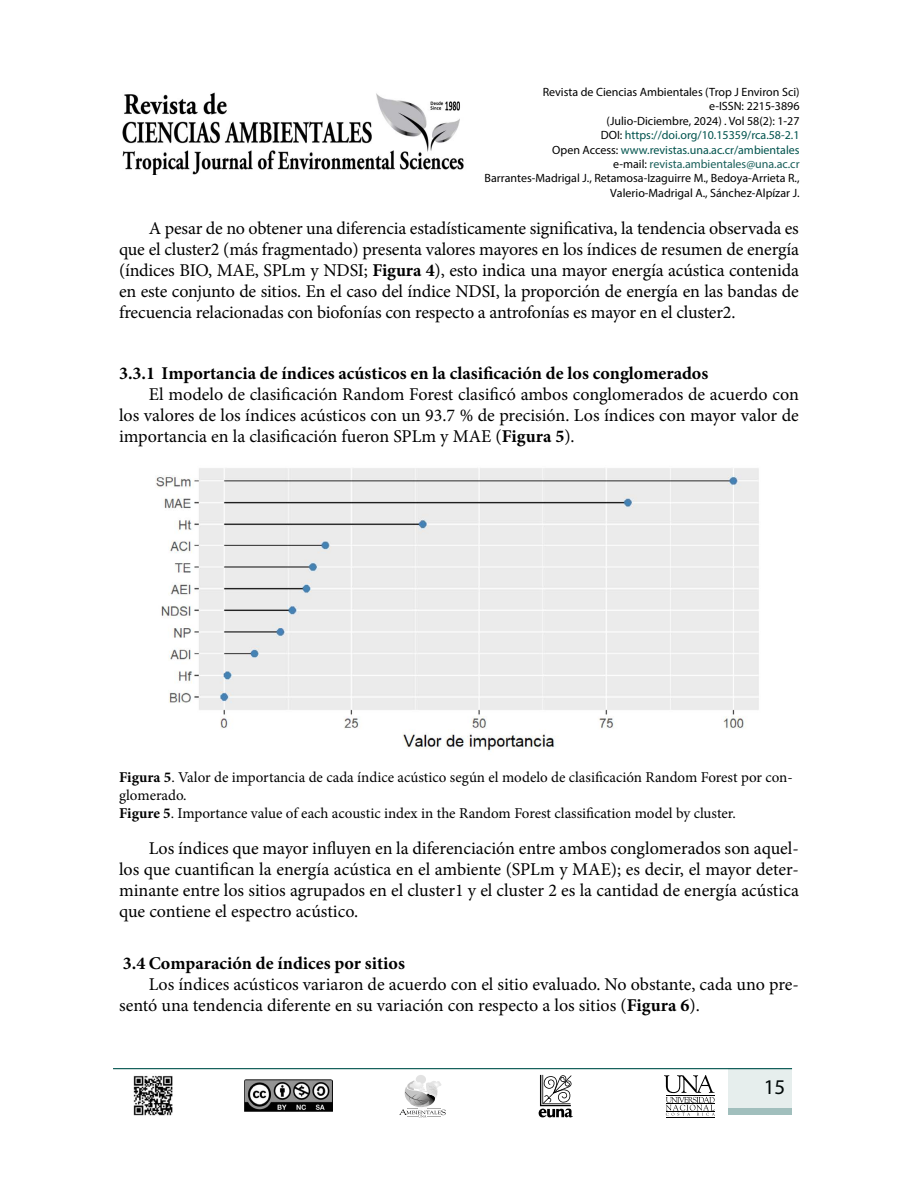
<style>
.page{position:relative;width:918px;height:1188px;background:#fff}
.page>*{position:absolute;margin:0;border:0;box-sizing:border-box;transform-origin:0 0}
.t1{font:21px "Myriad Pro";color:#000}
.t2{font:18px/21px "Minion Pro";color:#000;text-align:justify}
.t3{font:700 18px "Minion Pro";color:#000}
.t4{font:15px/18px "Minion Pro";color:#000}
.t5{font:12px/14.4px "Myriad Pro";color:#000;text-align:right}
.s1{color:#00534d}
.s2{color:#195f5a}
.s3{font-weight:700}
</style>
<div class="page">
<svg style="left:539px;top:1075px;width:34px;height:42px"></svg>
<div style="left:416px;top:1075px;width:10px;height:9px;background:#e2e2e2;border-radius:50%"></div>
<svg style="left:399px;top:1081px;width:47px;height:36px"></svg>
<hr style="left:666px;top:1117px;width:48px;height:1px;background:#000">
<svg style="left:664px;top:1075px;width:51px;height:41px"></svg>
<hr style="left:113px;top:1068px;width:679px;height:1px;background:#00534d">
<div style="left:729px;top:1068px;width:63px;height:46px;background:#e6eeed"></div>
<div style="left:729px;top:1108px;width:63px;height:6px;background:#a1bfbd"></div>
<img style="left:244px;top:1080px;width:89px;height:31px">
<img style="left:122px;top:92px;width:342px;height:83px">
<img style="left:133px;top:1075px;width:40px;height:41px">
<img style="left:156px;top:468px;width:603px;height:283px">
<p class="t5" style="left:485px;top:85px;width:316px">Revista de Ciencias Ambientales (Trop J Environ Sci)<br>e-ISSN: 2215-3896<br>(Julio-Diciembre, 2024) . Vol 58(2): 1-27<br>DOI: <span class="s1">https://doi.org/10.15359/rca.58-2.1<br></span>Open Access: <span class="s1">www.revistas.una.ac.cr/ambientales<br></span>e-mail: <span class="s2">revista.ambientales@una.ac.cr<br></span>Barrantes-Madrigal J., Retamosa-Izaguirre M., Bedoya-Arrieta R., Valerio-Madrigal A., Sánchez-Alpízar J.</p>
<p class="t2" style="left:119px;top:218px;width:681px;text-indent:30px">A pesar de no obtener una diferencia estadísticamente significativa, la tendencia observada es que el cluster2 (más fragmentado) presenta valores mayores en los índices de resumen de energía (índices BIO, MAE, SPLm y NDSI; <span class="s3">Figura 4</span>), esto indica una mayor energía acústica contenida en este conjunto de sitios. En el caso del índice NDSI, la proporción de energía en las bandas de frecuencia relacionadas con biofonías con respecto a antrofonías es mayor en el cluster2.</p>
<p class="t3" style="left:119px;top:360px;width:591px">3.3.1 Importancia de índices acústicos en la clasificación de los conglomerados</p>
<p class="t2" style="left:119px;top:383px;width:681px;text-indent:30px">El modelo de clasificación Random Forest clasificó ambos conglomerados de acuerdo con los valores de los índices acústicos con un 93.7 % de precisión. Los índices con mayor valor de importancia en la clasificación fueron SPLm y MAE (<span class="s3">Figura 5</span>).</p>
<p class="t4" style="left:119px;top:768px;width:675px"><span class="s3">Figura 5</span>. Valor de importancia de cada índice acústico según el modelo de clasificación Random Forest por con&shy;glomerado.<br><span class="s3">Figure 5</span>. Importance value of each acoustic index in the Random Forest classification model by cluster.</p>
<p class="t2" style="left:119px;top:838px;width:681px;text-indent:30px">Los índices que mayor influyen en la diferenciación entre ambos conglomerados son aquel&shy;los que cuantifican la energía acústica en el ambiente (SPLm y MAE); es decir, el mayor deter&shy;minante entre los sitios agrupados en el cluster1 y el cluster 2 es la cantidad de energía acústica que contiene el espectro acústico.</p>
<p class="t3" style="left:123px;top:951px;width:283px">3.4 Comparación de índices por sitios</p>
<p class="t2" style="left:119px;top:974px;width:681px;text-indent:30px">Los índices acústicos variaron de acuerdo con el sitio evaluado. No obstante, cada uno pre&shy;sentó una tendencia diferente en su variación con respecto a los sitios (<span class="s3">Figura 6</span>).</p>
<p class="t1" style="left:764px;top:1074px;width:23px">15</p>
</div>
